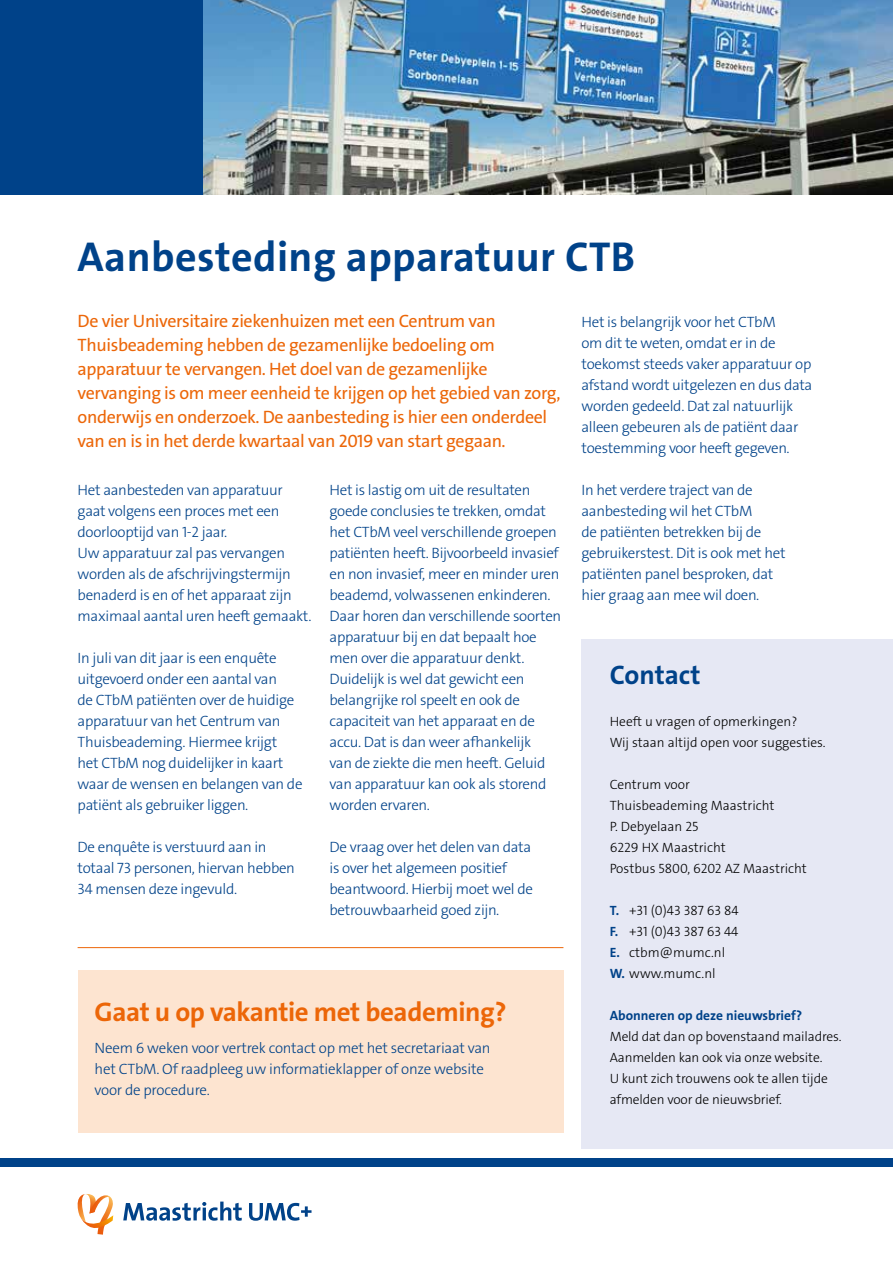
<style>
.page{position:relative;width:893px;height:1263px;background:#fff}
.page>*{position:absolute;margin:0;border:0;box-sizing:border-box;transform-origin:0 0}
.t1{font:42px "The Sans LP7 Bld";letter-spacing:.01em;color:#004289}
.t2{font:27px "The Sans LP7 Bld";letter-spacing:-.015em;color:#ec6608}
.t3{font:27px "The Sans LP7 Bld";color:#004289}
.t4{font:18px/24px "The Sans LP5 Plain";letter-spacing:-.02em;color:#ec6608}
.t5{font:15px/21px "The Sans LP3 Lig";letter-spacing:-.02em;color:#004289}
.t6{font:13.5px/21px "The Sans LP3 Lig";color:#000}
.t7{font:13.5px "The Sans LP7 Bld";color:#004289}
.s1{font-family:"The Sans LP7 Bld";color:#004289}
</style>
<div class="page">
<div style="left:78px;top:971px;width:485px;height:162px;background:#fde4d0"></div>
<div style="left:581px;top:639px;width:312px;height:510px;background:#e6e8f4"></div>
<div style="left:0;top:0;width:893px;height:194px;background:#004289"></div>
<div style="left:0;top:1158px;width:893px;height:8px;background:#004289"></div>
<svg style="left:77px;top:1194px;width:36px;height:41px"></svg>
<svg style="left:123px;top:1201px;width:188px;height:20px"></svg>
<hr style="left:78px;top:947px;width:485px;height:1px;background:#ec6608">
<img style="left:204px;top:0;width:689px;height:195px">
<h1 class="t1" style="left:78px;top:230px;width:559px">Aanbesteding apparatuur CTB</h1>
<p class="t4" style="left:78px;top:309px;width:485px">De vier Universitaire ziekenhuizen met een Centrum van Thuisbeademing hebben de gezamenlijke bedoeling om apparatuur te vervangen. Het doel van de gezamenlijke vervanging is om meer eenheid te krijgen op het gebied van zorg, onderwijs en onderzoek. De aanbesteding is hier een onderdeel van en is in het derde kwartaal van 2019 van start gegaan.</p>
<p class="t5" style="left:78px;top:480px;width:235px">Het aanbesteden van apparatuur gaat volgens een proces met een doorlooptijd van 1-2 jaar.<br>Uw apparatuur zal pas vervangen worden als de afschrijvingstermijn benaderd is en of het apparaat zijn maximaal aantal uren heeft gemaakt.</p>
<p class="t5" style="left:78px;top:648px;width:226px">In juli van dit jaar is een enquête uitgevoerd onder een aantal van<br>de CTbM patiënten over de huidige apparatuur van het Centrum van<br>Thuisbeademing. Hiermee krijgt<br>het CTbM nog duidelijker in kaart waar de wensen en belangen van de patiënt als gebruiker liggen.</p>
<p class="t5" style="left:78px;top:837px;width:219px">De enquête is verstuurd aan in totaal 73 personen, hiervan hebben<br>34 mensen deze ingevuld.</p>
<p class="t5" style="left:330px;top:480px;width:233px">Het is lastig om uit de resultaten goede conclusies te trekken, omdat het CTbM veel verschillende groepen patiënten heeft. Bijvoorbeeld invasief en non invasief, meer en minder uren beademd, volwassenen enkinderen.<br>Daar horen dan verschillende soorten apparatuur bij en dat bepaalt hoe men over die apparatuur denkt.<br>Duidelijk is wel dat gewicht een belangrijke rol speelt en ook de capaciteit van het apparaat en de accu. Dat is dan weer afhankelijk<br>van de ziekte die men heeft. Geluid van apparatuur kan ook als storend worden ervaren.</p>
<p class="t5" style="left:330px;top:837px;width:205px">De vraag over het delen van data is over het algemeen positief beantwoord. Hierbij moet wel de betrouwbaarheid goed zijn.</p>
<h2 class="t2" style="left:95px;top:995px;width:414px">Gaat u op vakantie met beademing?</h2>
<p class="t5" style="left:95px;top:1037px;width:397px">Neem 6 weken voor vertrek contact op met het secretariaat van het CTbM. Of raadpleeg uw informatieklapper of onze website voor de procedure.</p>
<p class="t5" style="left:581px;top:312px;width:232px">Het is belangrijk voor het CTbM<br>om dit te weten, omdat er in de toekomst steeds vaker apparatuur op afstand wordt uitgelezen en dus data worden gedeeld. Dat zal natuurlijk alleen gebeuren als de patiënt daar toestemming voor heeft gegeven.</p>
<p class="t5" style="left:581px;top:480px;width:206px">In het verdere traject van de aanbesteding wil het CTbM<br>de patiënten betrekken bij de gebruikerstest. Dit is ook met het patiënten panel besproken, dat hier graag aan mee wil doen.</p>
<h2 class="t3" style="left:610px;top:658px;width:92px">Contact</h2>
<p class="t6" style="left:610px;top:711px;width:218px">Heeft u vragen of opmerkingen?<br>Wij staan altijd open voor suggesties.</p>
<p class="t6" style="left:610px;top:774px;width:199px">Centrum voor<br>Thuisbeademing Maastricht<br>P. Debyelaan 25<br>6229 HX Maastricht<br>Postbus 5800, 6202 AZ Maastricht</p>
<p class="t6" style="left:610px;top:900px;width:130px"><span class="s1">T.</span> +31 (0)43 387 63 84<br><span class="s1">F.</span> +31 (0)43 387 63 44<br><span class="s1">E.</span> ctbm@mumc.nl<br><span class="s1">W.</span> www.mumc.nl</p>
<p class="t7" style="left:610px;top:1007px;width:194px">Abonneren op deze nieuwsbrief?</p>
<p class="t6" style="left:610px;top:1026px;width:233px">Meld dat dan op bovenstaand mailadres.<br>Aanmelden kan ook via onze website.<br>U kunt zich trouwens ook te allen tijde afmelden voor de nieuwsbrief.</p>
</div>
